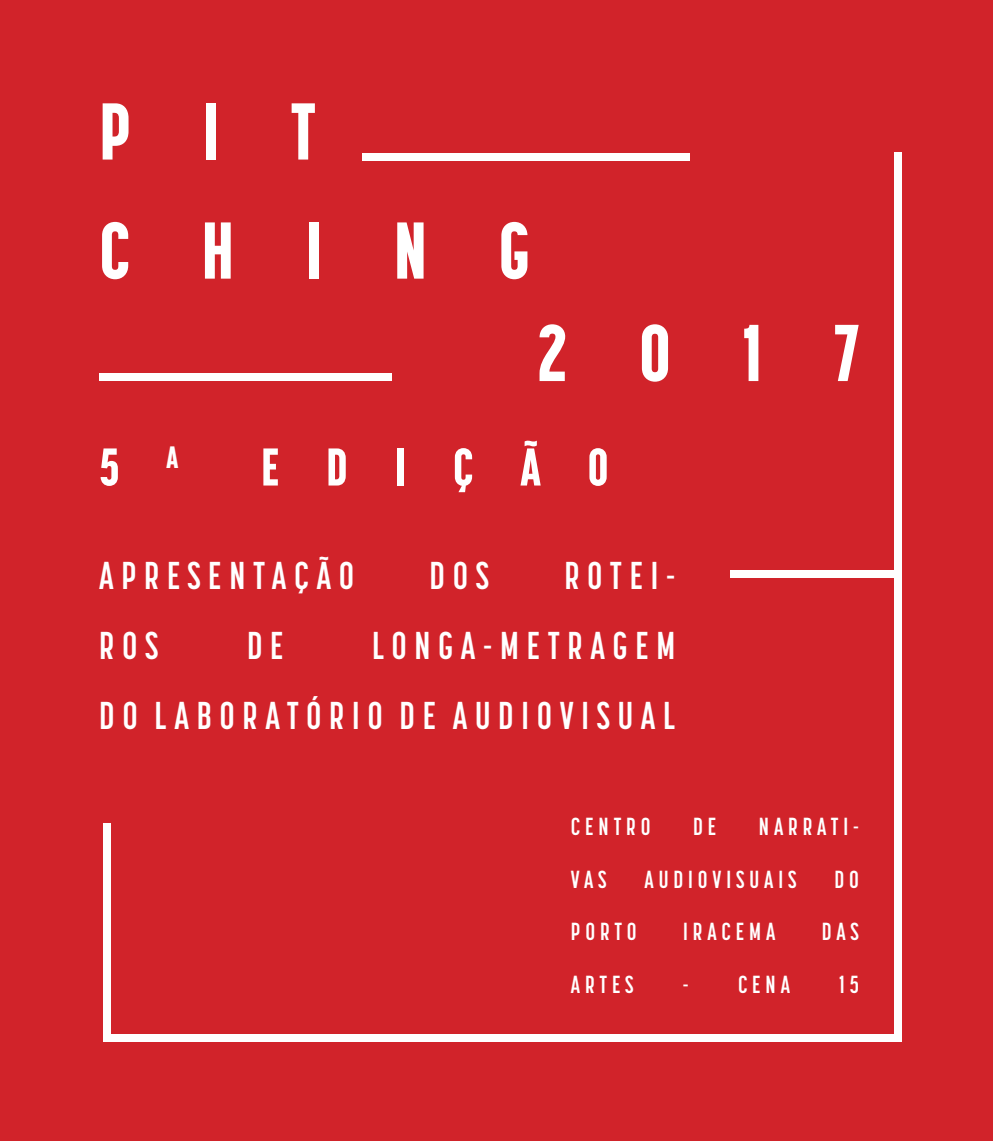
<style>
.page{position:relative;width:993px;height:1141px;background:#fff}
.page>*{position:absolute;margin:0;border:0;box-sizing:border-box;transform-origin:0 0}
.t1{font:800 79.62px/119px "Korolev Compressed";letter-spacing:.9em;color:#fff}
.t2{font:800 52.5px "Korolev Compressed";letter-spacing:.9em;color:#fff}
.t3{font:700 38.5px/70px "Korolev Compressed";letter-spacing:.2em;color:#fff;text-align:right}
.t4{font:700 24.5px "Korolev Compressed";letter-spacing:.2em;color:#fff}
</style>
<div class="page">
<div style="left:0;top:0;width:992px;height:1141px;background:#d1232a"></div>
<div style="left:99px;top:373px;width:292px;height:8px;background:#fff"></div>
<div style="left:362px;top:153px;width:328px;height:7px;background:#fff"></div>
<div style="left:893px;top:153px;width:8px;height:889px;background:#fff"></div>
<div style="left:103px;top:823px;width:8px;height:219px;background:#fff"></div>
<div style="left:729px;top:570px;width:171px;height:8px;background:#fff"></div>
<div style="left:103px;top:1034px;width:797px;height:8px;background:#fff"></div>
<h1 class="t1" style="left:99px;top:71px;width:431px">PIT<br>CHING</h1>
<h1 class="t1" style="left:537px;top:292px;width:323px">2017</h1>
<h2 class="t2" style="left:100px;top:436px;width:80px">5 <sup>A</sup></h2>
<h2 class="t2" style="left:261px;top:436px;width:349px">EDIÇÃO</h2>
<p class="t3" style="left:99px;top:540px;width:256px">APRESENTAÇÃO</p>
<p class="t3" style="left:429px;top:540px;width:61px">DOS</p>
<p class="t3" style="left:564px;top:540px;width:112px">ROTEI-</p>
<p class="t3" style="left:99px;top:610px;width:60px">ROS</p>
<p class="t3" style="left:247px;top:610px;width:38px">DE</p>
<p class="t3" style="left:99px;top:610px;width:577px">LONGA-METRAGEM<br>DO LABORATÓRIO DE AUDIOVISUAL</p>
<p class="t4" style="left:570px;top:813px;width:81px">CENTRO</p>
<p class="t4" style="left:693px;top:813px;width:25px">DE</p>
<p class="t4" style="left:758px;top:813px;width:101px">NARRATI-</p>
<p class="t4" style="left:570px;top:865px;width:37px">VAS</p>
<p class="t4" style="left:644px;top:865px;width:153px">AUDIOVISUAIS</p>
<p class="t4" style="left:834px;top:865px;width:26px">DO</p>
<p class="t4" style="left:570px;top:918px;width:67px">PORTO</p>
<p class="t4" style="left:683px;top:918px;width:93px">IRACEMA</p>
<p class="t4" style="left:821px;top:918px;width:39px">DAS</p>
<p class="t4" style="left:570px;top:970px;width:64px">ARTES</p>
<p class="t4" style="left:682px;top:970px;width:108px">- CENA</p>
<p class="t4" style="left:839px;top:970px;width:21px">15</p>
</div>
